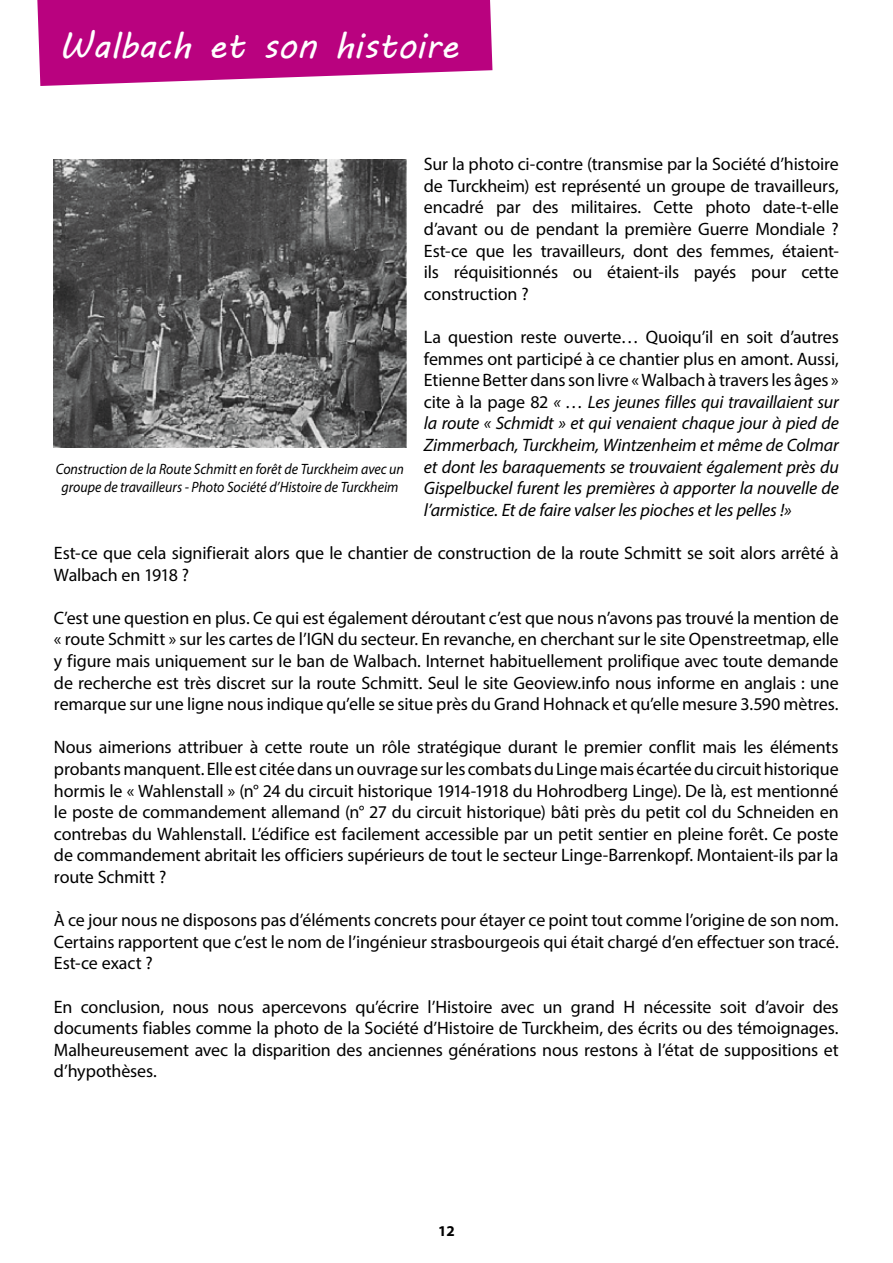
<style>
.page{position:relative;width:893px;height:1263px;background:#fff}
.page>*{position:absolute;margin:0;border:0;box-sizing:border-box;transform-origin:0 0}
.t1{font:36px "MV Boli";color:#fff}
.t2{font:18px/21.6px "Myriad Pro";letter-spacing:-.01em;color:#000;text-align:justify}
.t3{font:italic 18px/21.6px "Myriad Pro";letter-spacing:-.01em;color:#000;text-align:justify}
.t4{font:italic 15px/18px "Myriad Pro";color:#000;text-align:center;scale:.93 1}
.t5{font:700 15px "Myriad Pro";color:#000}
.s1{font-style:normal}
</style>
<div class="page">
<svg style="left:37px;top:0;width:455px;height:86px;background:#bf1a8b"></svg>
<img style="left:53px;top:159px;width:354px;height:288px">
<h1 class="t1" style="left:59px;top:22px;width:401px">Walbach et son histoire</h1>
<p class="t2" style="left:424px;top:153px;width:416px">Sur la photo ci-contre (transmise par la Société d’histoire de Turckheim) est représenté un groupe de travailleurs, encadré par des militaires. Cette photo date-t-elle d’avant ou de pendant la première Guerre Mondiale ?<br>Est-ce que les travailleurs, dont des femmes, étaient&shy;ils réquisitionnés ou étaient-ils payés pour cette construction ?</p>
<p class="t3" style="left:424px;top:326px;width:416px"><span class="s1">La question reste ouverte… Quoiqu’il en soit d’autres femmes ont participé à ce chantier plus en amont. Aussi, Etienne Better dans son livre « Walbach à travers les âges » cite à la page 82</span> « … Les jeunes filles qui travaillaient sur la route « Schmidt » et qui venaient chaque jour à pied de Zimmerbach, Turckheim, Wintzenheim et même de Colmar et dont les baraquements se trouvaient également près du Gispelbuckel furent les premières à apporter la nouvelle de l’armistice. Et de faire valser les pioches et les pelles !»</p>
<p class="t2" style="left:54px;top:542px;width:786px">Est-ce que cela signifierait alors que le chantier de construction de la route Schmitt se soit alors arrêté à<br>Walbach en 1918 ?</p>
<p class="t2" style="left:54px;top:607px;width:786px">C’est une question en plus. Ce qui est également déroutant c’est que nous n’avons pas trouvé la mention de « route Schmitt » sur les cartes de l’IGN du secteur. En revanche, en cherchant sur le site Openstreetmap, elle y figure mais uniquement sur le ban de Walbach. Internet habituellement prolifique avec toute demande de recherche est très discret sur la route Schmitt. Seul le site Geoview.info nous informe en anglais : une remarque sur une ligne nous indique qu’elle se situe près du Grand Hohnack et qu’elle mesure 3.590 mètres.</p>
<p class="t2" style="left:54px;top:736px;width:786px">Nous aimerions attribuer à cette route un rôle stratégique durant le premier conflit mais les éléments probants manquent. Elle est citée dans un ouvrage sur les combats du Linge mais écartée du circuit historique hormis le « Wahlenstall » (n° 24 du circuit historique 1914-1918 du Hohrodberg Linge). De là, est mentionné le poste de commandement allemand (n° 27 du circuit historique) bâti près du petit col du Schneiden en contrebas du Wahlenstall. L’édifice est facilement accessible par un petit sentier en pleine forêt. Ce poste de commandement abritait les officiers supérieurs de tout le secteur Linge-Barrenkopf. Montaient-ils par la route Schmitt ?</p>
<p class="t2" style="left:54px;top:909px;width:786px">À ce jour nous ne disposons pas d’éléments concrets pour étayer ce point tout comme l’origine de son nom.<br>Certains rapportent que c’est le nom de l’ingénieur strasbourgeois qui était chargé d’en effectuer son tracé.<br>Est-ce exact ?</p>
<p class="t2" style="left:54px;top:995px;width:786px">En conclusion, nous nous apercevons qu’écrire l’Histoire avec un grand H nécessite soit d’avoir des documents fiables comme la photo de la Société d’Histoire de Turckheim, des écrits ou des témoignages.<br>Malheureusement avec la disparition des anciennes générations nous restons à l’état de suppositions et d’hypothèses.</p>
<p class="t4" style="left:56px;top:460px;width:376px">Construction de la Route Schmitt en forêt de Turckheim avec un groupe de travailleurs - Photo Société d’Histoire de Turckheim</p>
<p class="t5" style="left:438px;top:1221px;width:18px">12</p>
</div>
